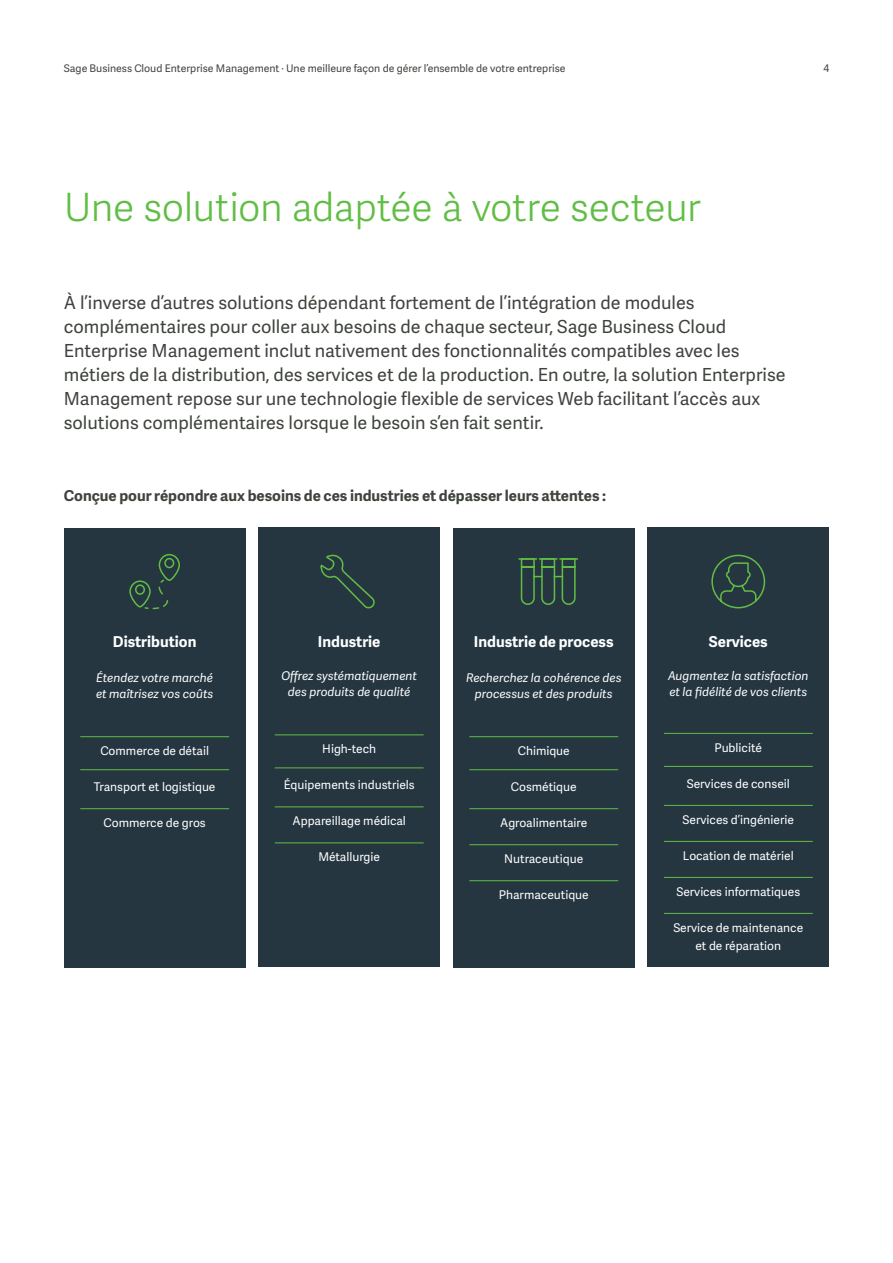
<style>
.page{position:relative;width:893px;height:1263px;background:#fff}
.page>*{position:absolute;margin:0;border:0;box-sizing:border-box;transform-origin:0 0}
.t1{font:39px "Adelle Sans SAGE Lt";letter-spacing:-.01em;color:#60be44}
.t2{font:18px/24px "Adelle Sans SAGE";color:#3e433c}
.t3{font:700 15px "Adelle Sans SAGE";color:#3e433c}
.t4{font:700 15px "Adelle Sans SAGE";color:#fff}
.t5{font:12px/18px "Adelle Sans SAGE";color:#fff;text-align:center}
.t6{font:italic 12px/16.5px "Adelle Sans SAGE";color:#fff}
.t7{font:10.5px "Adelle Sans SAGE";color:#3e433c}
</style>
<div class="page">
<div style="left:64px;top:528px;width:182px;height:439px;background:#253641"></div>
<hr style="left:80px;top:736px;width:149px;height:1px;background:#60be44">
<hr style="left:80px;top:769px;width:149px;height:1px;background:#60be44">
<hr style="left:80px;top:808px;width:149px;height:1px;background:#60be44">
<div style="left:258px;top:527px;width:182px;height:440px;background:#253641"></div>
<hr style="left:275px;top:734px;width:149px;height:1px;background:#60be44">
<hr style="left:275px;top:767px;width:149px;height:1px;background:#60be44">
<hr style="left:275px;top:806px;width:149px;height:1px;background:#60be44">
<hr style="left:275px;top:842px;width:149px;height:1px;background:#60be44">
<div style="left:453px;top:528px;width:182px;height:439px;background:#253641"></div>
<hr style="left:469px;top:736px;width:149px;height:1px;background:#60be44">
<hr style="left:469px;top:769px;width:149px;height:1px;background:#60be44">
<hr style="left:469px;top:808px;width:149px;height:1px;background:#60be44">
<hr style="left:469px;top:844px;width:149px;height:1px;background:#60be44">
<hr style="left:469px;top:880px;width:149px;height:1px;background:#60be44">
<div style="left:647px;top:527px;width:182px;height:440px;background:#253641"></div>
<hr style="left:664px;top:733px;width:149px;height:1px;background:#60be44">
<hr style="left:664px;top:766px;width:149px;height:1px;background:#60be44">
<hr style="left:664px;top:805px;width:149px;height:1px;background:#60be44">
<hr style="left:664px;top:841px;width:149px;height:1px;background:#60be44">
<hr style="left:664px;top:877px;width:149px;height:1px;background:#60be44">
<hr style="left:664px;top:913px;width:149px;height:1px;background:#60be44">
<svg style="left:129px;top:554px;width:51px;height:56px"></svg>
<svg style="left:320px;top:554px;width:55px;height:54px"></svg>
<svg style="left:519px;top:558px;width:58px;height:47px"></svg>
<svg style="left:711px;top:554px;width:55px;height:55px"></svg>
<p class="t7" style="left:64px;top:61px;width:503px">Sage Business Cloud Enterprise Management · Une meilleure façon de gérer l’ensemble de votre entreprise</p>
<p class="t7" style="left:823px;top:61px;width:7px">4</p>
<h1 class="t1" style="left:64px;top:179px;width:639px">Une solution adaptée à votre secteur</h1>
<p class="t2" style="left:64px;top:290px;width:723px">À l’inverse d’autres solutions dépendant fortement de l’intégration de modules complémentaires pour coller aux besoins de chaque secteur, Sage Business Cloud Enterprise Management inclut nativement des fonctionnalités compatibles avec les métiers de la distribution, des services et de la production. En outre, la solution Enterprise Management repose sur une technologie flexible de services Web facilitant l’accès aux solutions complémentaires lorsque le besoin s’en fait sentir.</p>
<p class="t3" style="left:64px;top:484px;width:544px">Conçue pour répondre aux besoins de ces industries et dépasser leurs attentes :</p>
<p class="t4" style="left:113px;top:631px;width:85px">Distribution</p>
<p class="t6" style="left:96px;top:669px;width:119px">Étendez votre marché et maîtrisez vos coûts</p>
<p class="t5" style="left:100px;top:741px;width:110px">Commerce de détail</p>
<p class="t5" style="left:94px;top:777px;width:123px">Transport et logistique</p>
<p class="t5" style="left:104px;top:813px;width:104px">Commerce de gros</p>
<p class="t4" style="left:318px;top:630px;width:64px">Industrie</p>
<p class="t6" style="left:281px;top:667px;width:137px;text-align:center">Offrez systématiquement des produits de qualité</p>
<p class="t5" style="left:322px;top:740px;width:55px">High-tech</p>
<p class="t5" style="left:284px;top:776px;width:133px">Équipements industriels</p>
<p class="t5" style="left:292px;top:812px;width:115px">Appareillage médical</p>
<p class="t5" style="left:318px;top:848px;width:63px">Métallurgie</p>
<p class="t4" style="left:474px;top:631px;width:141px">Industrie de process</p>
<p class="t6" style="left:466px;top:669px;width:157px;text-align:center">Recherchez la cohérence des processus et des produits</p>
<p class="t5" style="left:518px;top:741px;width:54px">Chimique</p>
<p class="t5" style="left:511px;top:777px;width:67px">Cosmétique</p>
<p class="t5" style="left:500px;top:813px;width:89px">Agroalimentaire</p>
<p class="t5" style="left:504px;top:849px;width:80px">Nutraceutique</p>
<p class="t5" style="left:499px;top:885px;width:92px">Pharmaceutique</p>
<p class="t4" style="left:709px;top:630px;width:60px">Services</p>
<p class="t6" style="left:668px;top:667px;width:142px">Augmentez la satisfaction et la fidélité de vos clients</p>
<p class="t5" style="left:715px;top:738px;width:49px">Publicité</p>
<p class="t5" style="left:687px;top:774px;width:105px">Services de conseil</p>
<p class="t5" style="left:683px;top:810px;width:113px">Services d’ingénierie</p>
<p class="t5" style="left:683px;top:846px;width:112px">Location de matériel</p>
<p class="t5" style="left:676px;top:882px;width:125px">Services informatiques</p>
<p class="t5" style="left:673px;top:918px;width:131px">Service de maintenance et de réparation</p>
</div>
